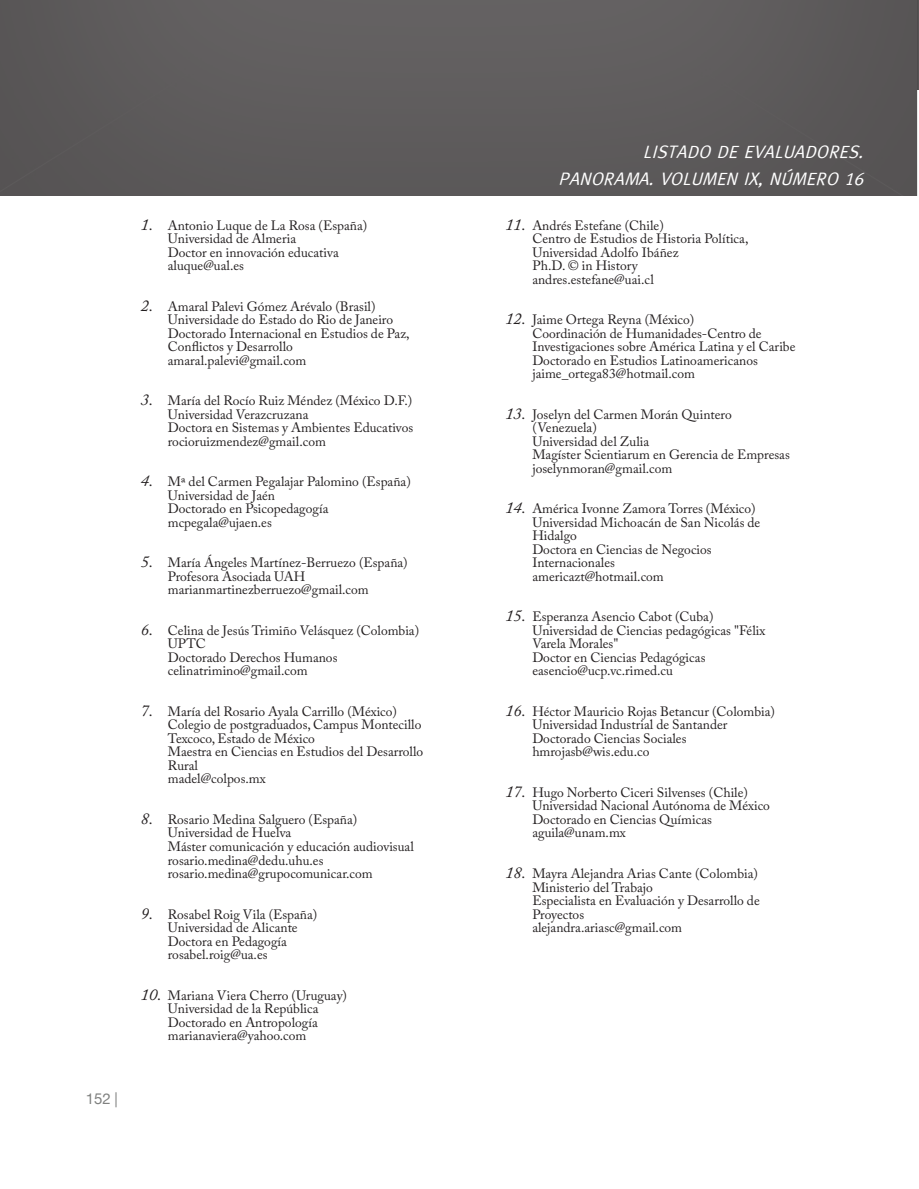
<style>
.page{position:relative;width:919px;height:1189px;background:#fff}
.page>*{position:absolute;margin:0;border:0;box-sizing:border-box;transform-origin:0 0}
.Titulo_Portadilla{font:italic 18px/27px "Meta Caps";color:#fff;text-align:right}
.t1{font:15px "Helvetica Neue";color:#808180}
.t2{font:13.5px/13.5px "Adobe Caslon Pro";color:#231f20}
.s1{font-style:italic;font-size:16.5px}
</style>
<div class="page">
<div style="left:0;top:0;width:917px;height:196px;background:#5d5b5b"></div>
<img style="left:917px;top:1px;width:2px;height:88px">
<p class="t1" style="left:86px;top:1088px;width:34px">152 |</p>
<p class="t2" style="left:168px;top:218px;width:201px;text-indent:-27px"><span class="s1">1.</span> Antonio Luque de La Rosa (España)<br>Universidad de Almeria<br>Doctor en innovación educativa aluque@ual.es</p>
<p class="t2" style="left:168px;top:299px;width:243px;text-indent:-27px"><span class="s1">2.</span> Amaral Palevi Gómez Arévalo (Brasil)<br>Universidade do Estado do Rio de Janeiro Doctorado Internacional en Estudios de Paz, Conflictos y Desarrollo amaral.palevi@gmail.com</p>
<p class="t2" style="left:168px;top:394px;width:247px;text-indent:-27px"><span class="s1">3.</span> María del Rocío Ruiz Méndez (México D.F.)<br>Universidad Verazcruzana<br>Doctora en Sistemas y Ambientes Educativos rocioruizmendez@gmail.com</p>
<p class="t2" style="left:168px;top:475px;width:244px;text-indent:-27px"><span class="s1">4.</span> Mª del Carmen Pegalajar Palomino (España)<br>Universidad de Jaén<br>Doctorado en Psicopedagogía mcpegala@ujaen.es</p>
<p class="t2" style="left:168px;top:556px;width:241px;text-indent:-27px"><span class="s1">5.</span> María Ángeles Martínez-Berruezo (España)<br>Profesora Asociada UAH marianmartinezberruezo@gmail.com</p>
<p class="t2" style="left:168px;top:623px;width:253px;text-indent:-27px"><span class="s1">6.</span> Celina de Jesús Trimiño Velásquez (Colombia)<br>UPTC<br>Doctorado Derechos Humanos celinatrimino@gmail.com</p>
<p class="t2" style="left:168px;top:704px;width:257px;text-indent:-27px"><span class="s1">7.</span> María del Rosario Ayala Carrillo (México)<br>Colegio de postgraduados, Campus Montecillo<br>Texcoco, Estado de México<br>Maestra en Ciencias en Estudios del Desarrollo<br>Rural<br>madel@colpos.mx</p>
<p class="t2" style="left:168px;top:812px;width:247px;text-indent:-27px"><span class="s1">8.</span> Rosario Medina Salguero (España)<br>Universidad de Huelva<br>Máster comunicación y educación audiovisual rosario.medina@dedu.uhu.es rosario.medina@grupocomunicar.com</p>
<p class="t2" style="left:168px;top:907px;width:151px;text-indent:-27px"><span class="s1">9.</span> Rosabel Roig Vila (España)<br>Universidad de Alicante<br>Doctora en Pedagogía rosabel.roig@ua.es</p>
<p class="t2" style="left:168px;top:988px;width:181px;text-indent:-27px"><span class="s1">10.</span> Mariana Viera Cherro (Uruguay)<br>Universidad de la República<br>Doctorado en Antropología marianaviera@yahoo.com</p>
<p class="Titulo_Portadilla" style="left:558px;top:138px;width:312px">LISTADO DEEVALUADORES.<br>PANORAMA.VOLUMEN IX,NÚMERO 16</p>
<p class="t2" style="left:532px;top:218px;width:218px;text-indent:-27px"><span class="s1">11.</span> Andrés Estefane (Chile)<br>Centro de Estudios de Historia Política,<br>Universidad Adolfo Ibáñez<br>Ph.D. © in History andres.estefane@uai.cl</p>
<p class="t2" style="left:532px;top:313px;width:265px;text-indent:-27px"><span class="s1">12.</span> Jaime Ortega Reyna (México)<br>Coordinación de Humanidades-Centro de Investigaciones sobre América Latina y el Caribe Doctorado en Estudios Latinoamericanos jaime_ortega83@hotmail.com</p>
<p class="t2" style="left:532px;top:407px;width:259px;text-indent:-27px"><span class="s1">13.</span> Joselyn del Carmen Morán Quintero (Venezuela)<br>Universidad del Zulia<br>Magíster Scientiarum en Gerencia de Empresas joselynmoran@gmail.com</p>
<p class="t2" style="left:532px;top:502px;width:229px;text-indent:-27px"><span class="s1">14.</span> América Ivonne Zamora Torres (México)<br>Universidad Michoacán de San Nicolás de<br>Hidalgo<br>Doctora en Ciencias de Negocios<br>Internacionales<br>americazt@hotmail.com</p>
<p class="t2" style="left:532px;top:610px;width:234px;text-indent:-27px"><span class="s1">15.</span> Esperanza Asencio Cabot (Cuba)<br>Universidad de Ciencias pedagógicas "Félix<br>Varela Morales"<br>Doctor en Ciencias Pedagógicas easencio@ucp.vc.rimed.cu</p>
<p class="t2" style="left:532px;top:704px;width:244px;text-indent:-27px"><span class="s1">16.</span> Héctor Mauricio Rojas Betancur (Colombia)<br>Universidad Industrial de Santander Doctorado Ciencias Sociales hmrojasb@wis.edu.co</p>
<p class="t2" style="left:532px;top:785px;width:239px;text-indent:-27px"><span class="s1">17.</span> Hugo Norberto Ciceri Silvenses (Chile)<br>Universidad Nacional Autónoma de México Doctorado en Ciencias Químicas aguila@unam.mx</p>
<p class="t2" style="left:532px;top:866px;width:229px;text-indent:-27px"><span class="s1">18.</span> Mayra Alejandra Arias Cante (Colombia)<br>Ministerio del Trabajo<br>Especialista en Evaluación y Desarrollo de<br>Proyectos<br>alejandra.ariasc@gmail.com</p>
</div>
